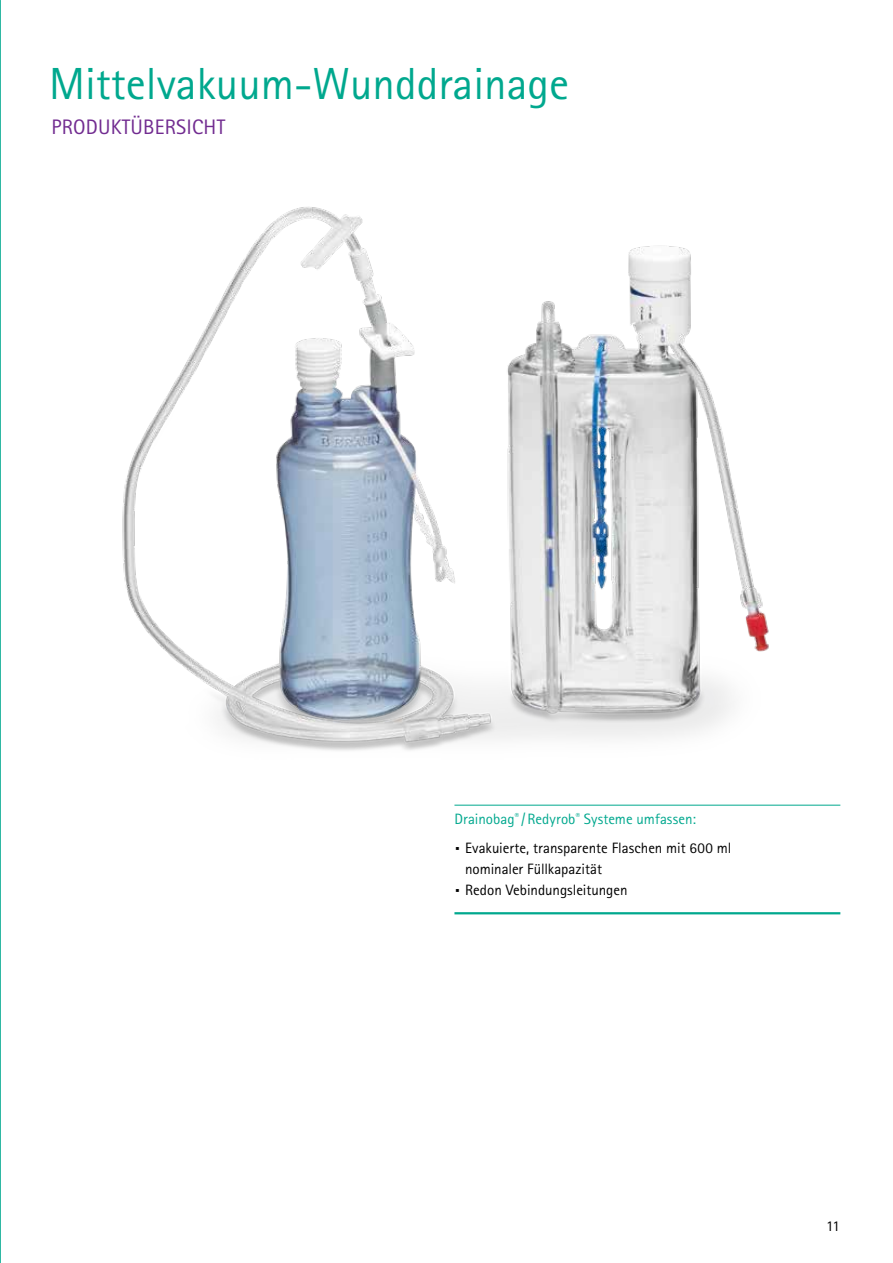
<style>
.page{position:relative;width:893px;height:1263px;background:#fff}
.page>*{position:absolute;margin:0;border:0;box-sizing:border-box;transform-origin:0 0}
.t1{font:45px "Rotis Sans Serif Pro";color:#00a88e}
.t2{font:21px "Rotis Sans Serif Pro";letter-spacing:.01em;color:#712b90}
.t3{font:15px/29.5px "Rotis Sans Serif Pro";color:#000}
.s1{color:#00a88e}
.s2{font-size:30px}
</style>
<div class="page">
<svg style="left:0;top:0;width:1px;height:1263px"></svg>
<hr style="left:454px;top:912px;width:386px;height:2px;background:#00a88e">
<hr style="left:454px;top:805px;width:386px;height:1px;background:#00a88e">
<img style="left:122px;top:207px;width:647px;height:544px">
<h1 class="t1" style="left:49px;top:57px;width:521px">Mittelvakuum-Wunddrainage</h1>
<h2 class="t2" style="left:51px;top:115px;width:175px">PRODUKTÜBERSICHT</h2>
<p class="t3" style="left:454px;top:804px;width:278px"><span class="s1">Drainobag</span><sup>®</sup> <span class="s1">/Redyrob</span><sup>®</sup> <span class="s1">Systeme umfassen:<br></span><span class="s2">·</span> Evakuierte, transparente Flaschen mit 600 ml</p>
<p class="t3" style="left:454px;top:859px;width:175px;line-height:21px;text-indent:11px">nominaler Füllkapazität<br><span class="s2">·</span> Redon Vebindungsleitungen</p>
<p class="t3" style="left:826px;top:1211px;width:15px">11</p>
</div>
